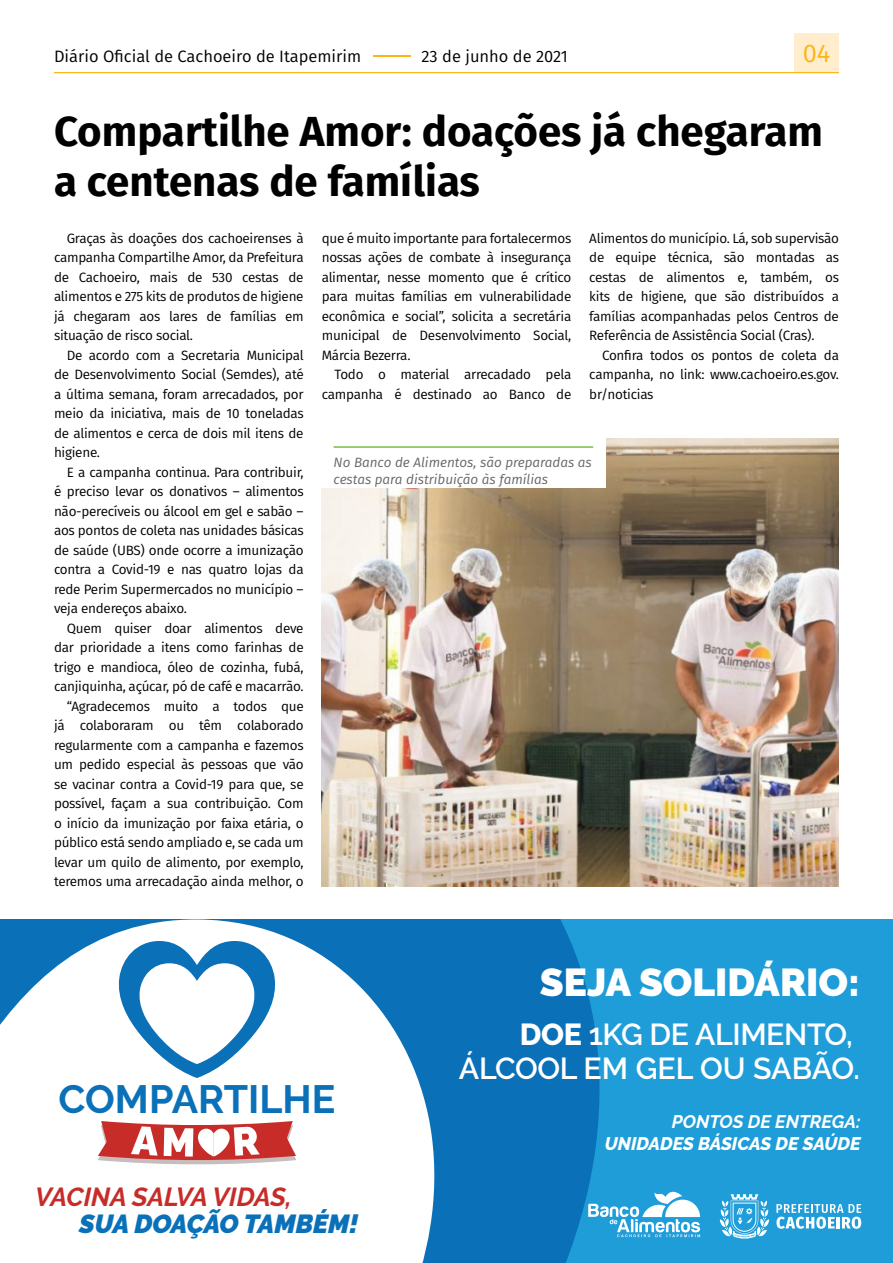
<style>
.page{position:relative;width:893px;height:1263px;background:#fff}
.page>*{position:absolute;margin:0;border:0;box-sizing:border-box;transform-origin:0 0}
.t1{font:700 42px/50.4px "Fira Sans";color:#000}
.t2{font:700 39.3px "Raleway";color:#0a71b9}
.t3{font:900 38.7px "Raleway";color:#fff}
.t4{font:600 30.3px/33.6px "Raleway";letter-spacing:-.01em;color:#fff;text-align:right}
.t5{font:italic 700 26.1px "Raleway";letter-spacing:-.01em;color:#c72c29}
.t6{font:italic 900 26.1px "Raleway";letter-spacing:-.005em;color:#0a71b9}
.t7{font:25.5px "Fira Sans";color:#fcb515}
.t8{font:italic 800 18.15px "Raleway";color:#fff}
.t9{font:italic 700 18.15px "Raleway";color:#fff}
.t10{font:16.5px "Fira Sans";color:#000}
.t11{font:13.5px/19.5px "Fira Sans";letter-spacing:-.02em;color:#000;text-align:justify}
.t12{font:italic 13.5px/16.6px "Fira Sans";color:#666668}
.s1{color:#fcb515}
.s2{font-weight:800}
</style>
<div class="page">
<div style="left:794px;top:33px;width:45px;height:40px;background:#ffedce"></div>
<hr style="left:54px;top:72px;width:785px;height:1px;background:#fcb515">
<img style="left:322px;top:438px;width:517px;height:448px">
<div style="left:319px;top:433px;width:287px;height:54px;background:#fff"></div>
<hr style="left:334px;top:446px;width:259px;height:2px;background:#75c044">
<div style="left:0;top:919px;width:893px;height:344px;background:#1f9dd9"></div>
<svg style="left:0;top:919px;width:600px;height:344px;background:#95c2e1"></svg>
<svg style="left:117px;top:941px;width:160px;height:137px;background:#afd0e8"></svg>
<svg style="left:97px;top:1121px;width:199px;height:43px;background:#dc8c8a"></svg>
<svg style="left:776px;top:1204px;width:85px;height:25px"></svg>
<svg style="left:720px;top:1194px;width:49px;height:45px"></svg>
<svg style="left:588px;top:1186px;width:112px;height:51px"></svg>
<p class="t10" style="left:54px;top:43px;width:515px">Diário Oficial de Cachoeiro de Itapemirim <span class="s1">–</span>23 de junho de 2021</p>
<h3 class="t7" style="left:803px;top:34px;width:29px">04</h3>
<h1 class="t1" style="left:54px;top:103px;width:770px">Compartilhe Amor: doações já chegaram a centenas de famílias</h1>
<p class="t11" style="left:54px;top:228px;width:251px;text-indent:13px">Graças às doações dos cachoeirenses à campanha Compartilhe Amor, da Prefeitura de Cachoeiro, mais de 530 cestas de alimentos e 275 kits de produtos de higiene já chegaram aos lares de famílias em situação de risco social.</p>
<p class="t11" style="left:54px;top:345px;width:251px;text-indent:13px">De acordo com a Secretaria Municipal de Desenvolvimento Social (Semdes), até a última semana, foram arrecadados, por meio da iniciativa, mais de 10 toneladas de alimentos e cerca de dois mil itens de higiene.</p>
<p class="t11" style="left:54px;top:462px;width:251px;text-indent:13px">E a campanha continua. Para contribuir, é preciso levar os donativos – alimentos não-perecíveis ou álcool em gel e sabão – aos pontos de coleta nas unidades básicas de saúde (UBS) onde ocorre a imunização contra a Covid-19 e nas quatro lojas da rede Perim Supermercados no município – veja endereços abaixo.</p>
<p class="t11" style="left:54px;top:618px;width:251px;text-align:right">Quem quiser doar alimentos deve dar prioridade a itens como farinhas de trigo e mandioca, óleo de cozinha, fubá, canjiquinha, açúcar, pó de café e macarrão. “Agradecemos muito a todos que já colaboraram ou têm colaborado regularmente com a campanha e fazemos um pedido especial às pessoas que vão se vacinar contra a Covid-19 para que, se possível, façam a sua contribuição. Com o início da imunização por faixa etária, o público está sendo ampliado e, se cada um levar um quilo de alimento, por exemplo, teremos uma arrecadação ainda melhor, o</p>
<p class="t11" style="left:589px;top:228px;width:251px">Alimentos do município. Lá, sob supervisão de equipe técnica, são montadas as cestas de alimentos e, também, os kits de higiene, que são distribuídos a famílias acompanhadas pelos Centros de Referência de Assistência Social (Cras).</p>
<p class="t11" style="left:589px;top:345px;width:251px;text-indent:13px">Confira todos os pontos de coleta da campanha, no link: www.cachoeiro.es.gov. br/noticias</p>
<p class="t11" style="left:322px;top:228px;width:251px">que é muito importante para fortalecermos nossas ações de combate à insegurança alimentar, nesse momento que é crítico para muitas famílias em vulnerabilidade econômica e social”, solicita a secretária municipal de Desenvolvimento Social, Márcia Bezerra.</p>
<p class="t11" style="left:322px;top:364px;width:251px;text-align:right">Todo o material arrecadado pela campanha é destinado ao Banco de</p>
<p class="t12" style="left:334px;top:454px;width:260px">No Banco de Alimentos, são preparadas as cestas para distribuição às famílias</p>
<h2 class="t2" style="left:59px;top:1077px;width:278px">COMPARTILHE</h2>
<h3 class="t5" style="left:35px;top:1182px;width:258px">VACINA SALVA VIDAS,</h3>
<h3 class="t6" style="left:79px;top:1209px;width:281px">SUA DOAÇÃO TAMBÉM!</h3>
<h3 class="t3" style="left:540px;top:959px;width:322px">SEJA SOLIDÁRIO:</h3>
<h3 class="t4" style="left:459px;top:1017px;width:403px"><span class="s2">DOE</span> 1KG DE ALIMENTO,<br>ÁLCOOL EM GEL OU SABÃO.</h3>
<h3 class="t9" style="left:672px;top:1111px;width:190px">PONTOS DE ENTREGA:</h3>
<h3 class="t8" style="left:605px;top:1132px;width:257px">UNIDADES BÁSICAS DE SAÚDE</h3>
</div>
